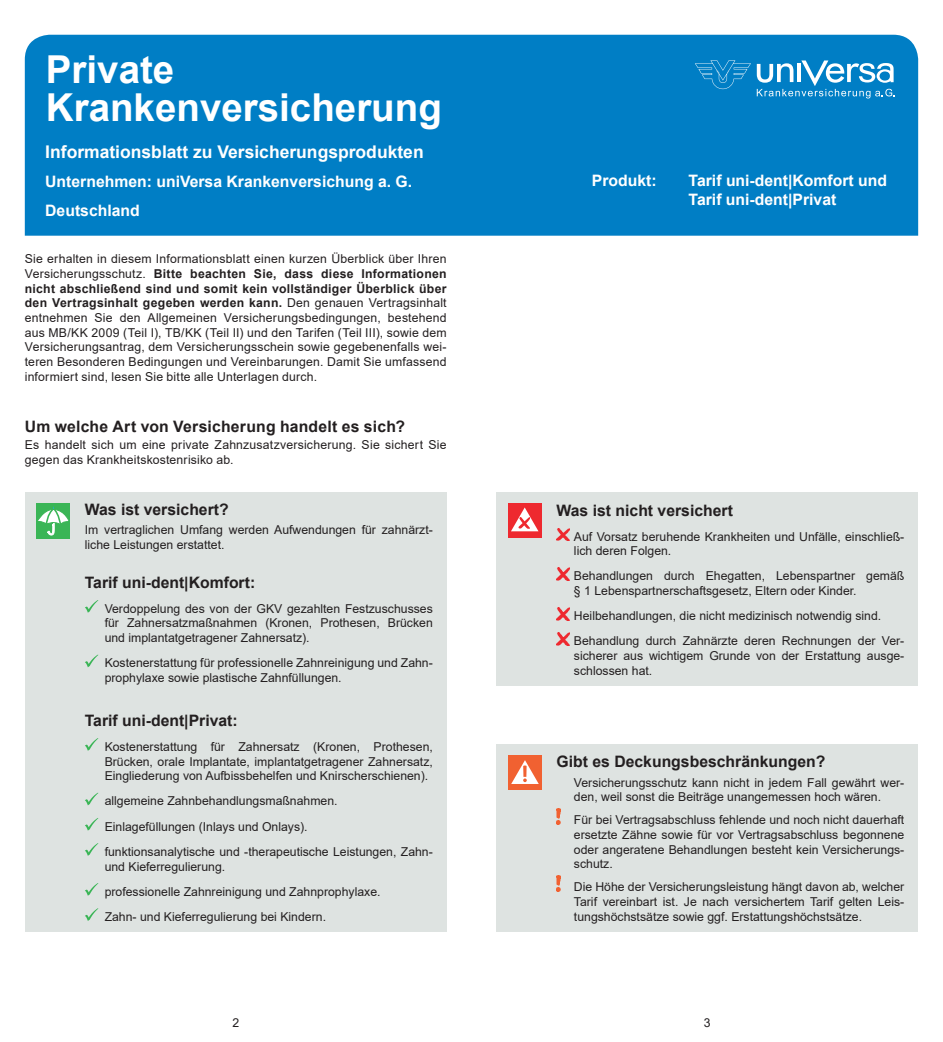
<style>
.page{position:relative;width:943px;height:1042px;background:#fff}
.page>*{position:absolute;margin:0;border:0;box-sizing:border-box;transform-origin:0 0}
.t1{font:700 38.5px/38.5px "Arial";color:#fff}
.t2{font:700 17.5px "Arial";color:#fff}
.t3{font:700 15.75px "Arial";color:#231f20}
.t4{font:700 15.75px/28.9px "Arial";color:#fff}
.t5{font:12.25px/14.7px "Arial";color:#231f20}
.s1{font-weight:700}
</style>
<div class="page">
<div style="left:25px;top:35px;width:893px;height:201px;background:#007ec5"></div>
<svg style="left:695px;top:60px;width:199px;height:38px;background:#3598d1"></svg>
<div style="left:25px;top:492px;width:421px;height:440px;background:#dee3e1"></div>
<svg style="left:85px;top:600px;width:13px;height:13px"></svg>
<svg style="left:85px;top:654px;width:13px;height:13px"></svg>
<svg style="left:85px;top:738px;width:13px;height:13px"></svg>
<svg style="left:85px;top:792px;width:13px;height:13px"></svg>
<svg style="left:85px;top:818px;width:13px;height:12px"></svg>
<svg style="left:85px;top:843px;width:13px;height:13px"></svg>
<svg style="left:85px;top:883px;width:13px;height:13px"></svg>
<svg style="left:85px;top:908px;width:13px;height:13px"></svg>
<div style="left:36px;top:503px;width:34px;height:36px;background:#3ab556"></div>
<svg style="left:38px;top:506px;width:31px;height:30px"></svg>
<div style="left:496px;top:492px;width:422px;height:193px;background:#dee3e1"></div>
<div style="left:496px;top:744px;width:422px;height:188px;background:#dee3e1"></div>
<svg style="left:556px;top:528px;width:13px;height:13px"></svg>
<svg style="left:556px;top:568px;width:13px;height:12px"></svg>
<svg style="left:556px;top:607px;width:13px;height:13px"></svg>
<svg style="left:556px;top:632px;width:13px;height:13px"></svg>
<img style="left:556px;top:809px;width:5px;height:15px">
<img style="left:556px;top:876px;width:5px;height:15px">
<div style="left:508px;top:503px;width:33px;height:35px;background:#ee292f"></div>
<svg style="left:511px;top:507px;width:27px;height:24px"></svg>
<div style="left:508px;top:755px;width:33px;height:35px;background:#f16131"></div>
<svg style="left:511px;top:760px;width:27px;height:24px"></svg>
<h1 class="t1" style="left:46px;top:50px;width:397px">Private<br>Krankenversicherung</h1>
<h2 class="t2" style="left:45px;top:139px;width:380px">Informationsblatt zu Versicherungsprodukten</h2>
<p class="t4" style="left:45px;top:167px;width:368px">Unternehmen: uniVersa Krankenversichung a. G.<br>Deutschland</p>
<p class="t5" style="left:25px;top:251px;width:423px;text-align:justify">Sie erhalten in diesem Informationsblatt einen kurzen Überblick über Ihren Versicherungsschutz. <span class="s1">Bitte beachten Sie, dass diese Informationen nicht abschließend sind und somit kein vollständiger Überblick über den Vertragsinhalt gegeben werden kann.</span> Den genauen Vertragsinhalt entnehmen Sie den Allgemeinen Versicherungsbedingungen, bestehend aus MB/KK 2009 (Teil I), TB/KK (Teil II) und den Tarifen (Teil III), sowie dem Versicherungsantrag, dem Versicherungsschein sowie gegebenenfalls wei&shy;teren Besonderen Bedingungen und Vereinbarungen. Damit Sie umfassend informiert sind, lesen Sie bitte alle Unterlagen durch.</p>
<p class="t3" style="left:25px;top:415px;width:382px">Um welche Art von Versicherung handelt es sich?</p>
<p class="t5" style="left:25px;top:437px;width:423px">Es handelt sich um eine private Zahnzusatzversicherung. Sie sichert Sie gegen das Krankheitskostenrisiko ab.</p>
<p class="t3" style="left:85px;top:498px;width:145px">Was ist versichert?</p>
<p class="t5" style="left:85px;top:522px;width:349px">Im vertraglichen Umfang werden Aufwendungen für zahnärzt&shy;liche Leistungen erstattet.</p>
<p class="t3" style="left:85px;top:571px;width:172px">Tarif uni-dent|Komfort:</p>
<p class="t5" style="left:105px;top:601px;width:330px;text-align:justify">Verdoppelung des von der GKV gezahlten Festzuschusses für Zahnersatzmaßnahmen (Kronen, Prothesen, Brücken und implantatgetragener Zahnersatz).</p>
<p class="t5" style="left:105px;top:655px;width:330px">Kostenerstattung für professionelle Zahnreinigung und Zahn&shy;prophylaxe sowie plastische Zahnfüllungen.</p>
<p class="t3" style="left:85px;top:709px;width:154px">Tarif uni-dent|Privat:</p>
<p class="t5" style="left:105px;top:739px;width:330px;text-align:justify">Kostenerstattung für Zahnersatz (Kronen, Prothesen, Brücken, orale Implantate, implantatgetragener Zahnersatz, Eingliederung von Aufbissbehelfen und Knirscherschienen).</p>
<p class="t5" style="left:105px;top:788px;width:330px;line-height:25.2px">allgemeine Zahnbehandlungsmaßnahmen.<br>Einlagefüllungen (Inlays und Onlays).<br>funktionsanalytische und -therapeutische Leistungen, Zahn-</p>
<p class="t5" style="left:105px;top:853px;width:277px;line-height:25.2px">und Kieferregulierung.<br>professionelle Zahnreinigung und Zahnprophylaxe.<br>Zahn- und Kieferregulierung bei Kindern.</p>
<p class="t4" style="left:592px;top:166px;width:66px">Produkt:</p>
<p class="t4" style="left:688px;top:171px;width:200px;line-height:18.9px">Tarif uni-dent|Komfort und<br>Tarif uni-dent|Privat</p>
<p class="t3" style="left:556px;top:499px;width:178px">Was ist nicht versichert</p>
<p class="t5" style="left:574px;top:529px;width:332px">Auf Vorsatz beruhende Krankheiten und Unfälle, einschließ&shy;lich deren Folgen.</p>
<p class="t5" style="left:574px;top:568px;width:332px">Behandlungen durch Ehegatten, Lebenspartner gemäß § 1 Lebenspartnerschaftsgesetz, Eltern oder Kinder.</p>
<p class="t5" style="left:574px;top:603px;width:332px;line-height:25px">Heilbehandlungen, die nicht medizinisch notwendig sind.<br>Behandlung durch Zahnärzte deren Rechnungen der Ver-</p>
<p class="t5" style="left:574px;top:648px;width:332px">sicherer aus wichtigem Grunde von der Erstattung ausge&shy;schlossen hat.</p>
<p class="t3" style="left:556px;top:750px;width:270px">Gibt es Deckungsbeschränkungen?</p>
<p class="t5" style="left:574px;top:775px;width:332px">Versicherungsschutz kann nicht in jedem Fall gewährt wer&shy;den, weil sonst die Beiträge unangemessen hoch wären.</p>
<p class="t5" style="left:574px;top:812px;width:332px;text-align:justify">Für bei Vertragsabschluss fehlende und noch nicht dauerhaft ersetzte Zähne sowie für vor Vertragsabschluss begonnene oder angeratene Behandlungen besteht kein Versicherungs&shy;schutz.</p>
<p class="t5" style="left:574px;top:879px;width:332px;text-align:justify">Die Höhe der Versicherungsleistung hängt davon ab, welcher Tarif vereinbart ist. Je nach versichertem Tarif gelten Leis&shy;tungshöchstsätze sowie ggf. Erstattungshöchstsätze.</p>
<p class="t5" style="left:232px;top:1015px;width:8px">2</p>
<p class="t5" style="left:703px;top:1015px;width:8px">3</p>
</div>
